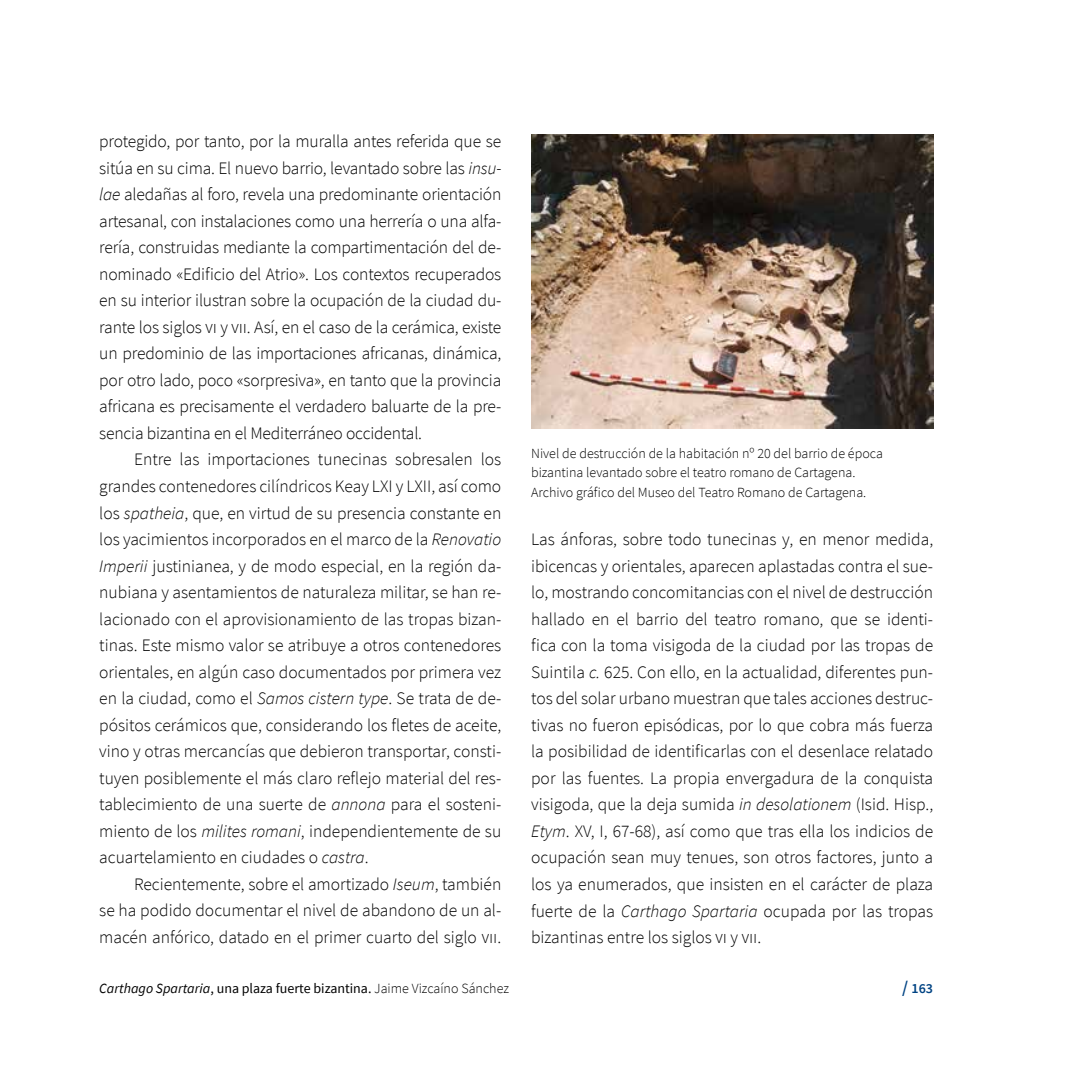
<style>
.page{position:relative;width:1092px;height:1092px;background:#fff}
.page>*{position:absolute;margin:0;border:0;box-sizing:border-box;transform-origin:0 0}
.t1{font:300 17.5px/26.4px "Source Sans Pro";color:#000;text-align:justify}
.t2{font:300 14px/19.2px "Source Sans Pro";color:#000}
.t3{font:14px "Source Sans Pro";color:#000}
.t4{font:600 14px "Source Sans Pro";color:#004383}
.s1{font-style:italic}
.s2{font-weight:300}
.s3{font-size:17.5px}
</style>
<div class="page">
<img style="left:531px;top:134px;width:402px;height:294px">
<p class="t1" style="left:99px;top:128px;width:403px">protegido, por tanto, por la muralla antes referida que se sitúa en su cima. El nuevo barrio, levantado sobre las <span class="s1">insu&shy;lae</span> aledañas al foro, revela una predominante orientación artesanal, con instalaciones como una herrería o una alfa&shy;rería, construidas mediante la compartimentación del de&shy;nominado «Edificio del Atrio». Los contextos recuperados en su interior ilustran sobre la ocupación de la ciudad du&shy;rante los siglos vi y vii. Así, en el caso de la cerámica, existe un predominio de las importaciones africanas, dinámica, por otro lado, poco «sorpresiva», en tanto que la provincia africana es precisamente el verdadero baluarte de la pre&shy;sencia bizantina en el Mediterráneo occidental.</p>
<p class="t1" style="left:99px;top:446px;width:403px;text-indent:35px">Entre las importaciones tunecinas sobresalen los grandes contenedores cilíndricos Keay LXI y LXII, así como los <span class="s1">spatheia</span>, que, en virtud de su presencia constante en los yacimientos incorporados en el marco de la <span class="s1">Renovatio Imperii</span> justinianea, y de modo especial, en la región da&shy;nubiana y asentamientos de naturaleza militar, se han re&shy;lacionado con el aprovisionamiento de las tropas bizan&shy;tinas. Este mismo valor se atribuye a otros contenedores orientales, en algún caso documentados por primera vez en la ciudad, como el <span class="s1">Samos cistern type</span>. Se trata de de&shy;pósitos cerámicos que, considerando los fletes de aceite, vino y otras mercancías que debieron transportar, consti&shy;tuyen posiblemente el más claro reflejo material del res&shy;tablecimiento de una suerte de <span class="s1">annona</span> para el sosteni&shy;miento de los <span class="s1">milites romani</span>, independientemente de su acuartelamiento en ciudades o <span class="s1">castra</span>.</p>
<p class="t1" style="left:99px;top:870px;width:403px;text-indent:35px">Recientemente, sobre el amortizado <span class="s1">Iseum</span>, también se ha podido documentar el nivel de abandono de un al&shy;macén anfórico, datado en el primer cuarto del siglo vii.</p>
<p class="t2" style="left:531px;top:444px;width:353px">Nivel de destrucción de la habitación nº 20 del barrio de época bizantina levantado sobre el teatro romano de Cartagena.<br>Archivo gráfico del Museo del Teatro Romano de Cartagena.</p>
<p class="t1" style="left:531px;top:526px;width:403px">Las ánforas, sobre todo tunecinas y, en menor medida, ibicencas y orientales, aparecen aplastadas contra el sue&shy;lo, mostrando concomitancias con el nivel de destrucción hallado en el barrio del teatro romano, que se identi&shy;fica con la toma visigoda de la ciudad por las tropas de Suintila <span class="s1">c.</span> 625. Con ello, en la actualidad, diferentes pun&shy;tos del solar urbano muestran que tales acciones destruc&shy;tivas no fueron episódicas, por lo que cobra más fuerza la posibilidad de identificarlas con el desenlace relatado por las fuentes. La propia envergadura de la conquista visigoda, que la deja sumida <span class="s1">in desolationem</span> (Isid. Hisp., <span class="s1">Etym</span>. XV, I, 67-68), así como que tras ella los indicios de ocupación sean muy tenues, son otros factores, junto a los ya enumerados, que insisten en el carácter de plaza fuerte de la <span class="s1">Carthago Spartaria</span> ocupada por las tropas bizantinas entre los siglos vi y vii.</p>
<p class="t3" style="left:99px;top:979px;width:411px"><span class="s1">Carthago Spartaria</span>, una plaza fuerte bizantina. <span class="s2">Jaime Vizcaíno Sánchez</span></p>
<p class="t4" style="left:902px;top:978px;width:33px"><span class="s3">/</span> 163</p>
</div>
